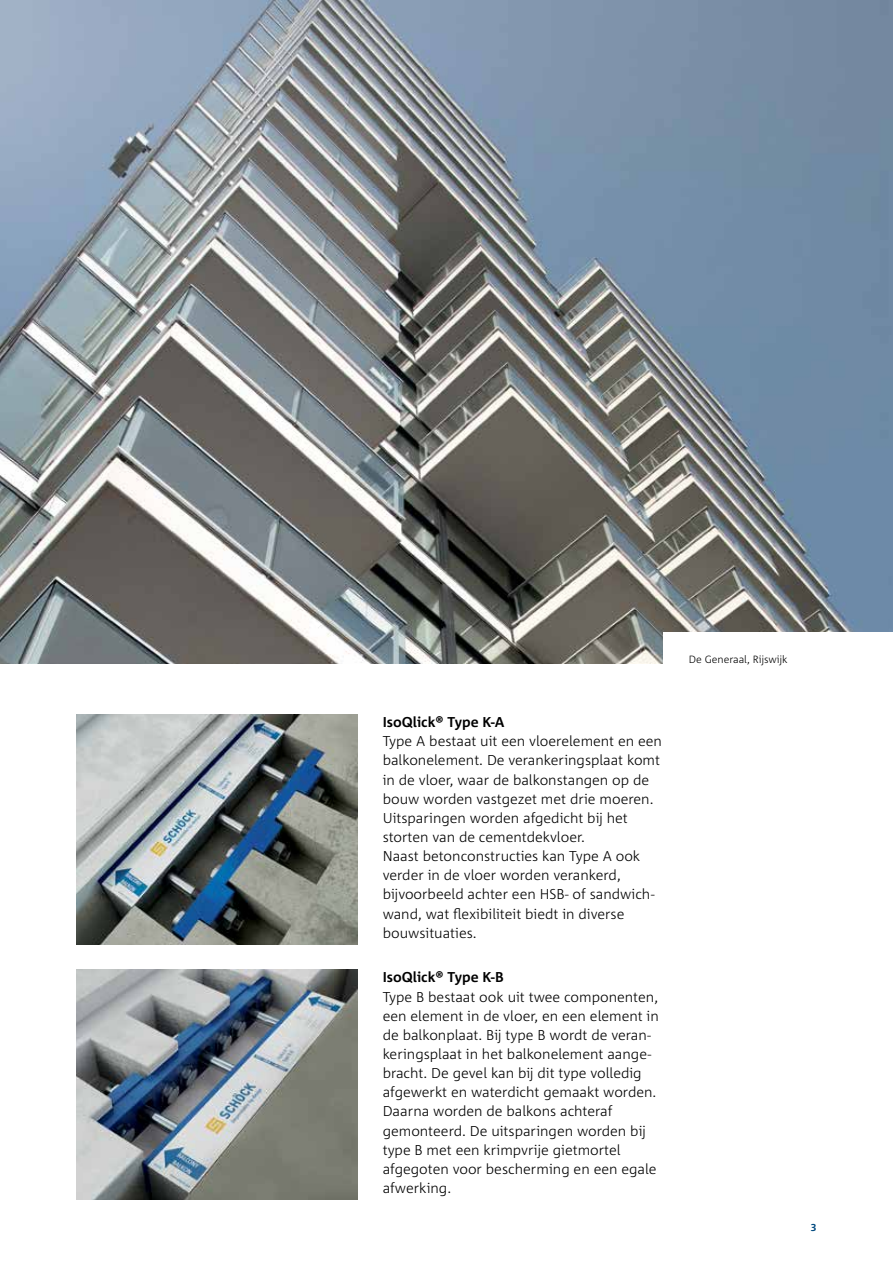
<style>
.page{position:relative;width:893px;height:1263px;background:#fff}
.page>*{position:absolute;margin:0;border:0;box-sizing:border-box;transform-origin:0 0}
.t1{font:300 14.25px/19.2px "Corpid Schoeck";color:#000}
.t2{font:700 14.25px "Corpid Schoeck";color:#000}
.t3{font:300 10.5px "Corpid Schoeck";color:#000}
.t4{font:700 10.5px "Corpid Schoeck";color:#004a80}
</style>
<div class="page">
<img style="left:0;top:0;width:893px;height:663px">
<div style="left:663px;top:632px;width:230px;height:77px;background:#fff"></div>
<img style="left:77px;top:714px;width:280px;height:230px">
<img style="left:77px;top:969px;width:280px;height:230px">
<p class="t2" style="left:383px;top:713px;width:123px">IsoQlick® Type K-A</p>
<p class="t1" style="left:383px;top:732px;width:281px">Type A bestaat uit een vloerelement en een balkonelement. De verankeringsplaat komt in de vloer, waar de balkonstangen op de bouw worden vastgezet met drie moeren.<br>Uitsparingen worden afgedicht bij het storten van de cementdekvloer.<br>Naast betonconstructies kan Type A ook verder in de vloer worden verankerd, bijvoorbeeld achter een HSB- of sandwich&shy;wand, wat flexibiliteit biedt in diverse bouwsituaties.</p>
<p class="t2" style="left:383px;top:968px;width:123px">IsoQlick® Type K-B</p>
<p class="t1" style="left:383px;top:987px;width:278px">Type B bestaat ook uit twee componenten, een element in de vloer, en een element in de balkonplaat. Bij type B wordt de veran&shy;keringsplaat in het balkonelement aange&shy;bracht. De gevel kan bij dit type volledig afgewerkt en waterdicht gemaakt worden.<br>Daarna worden de balkons achteraf gemonteerd. De uitsparingen worden bij type B met een krimpvrije gietmortel afgegoten voor bescherming en een egale afwerking.</p>
<p class="t3" style="left:689px;top:653px;width:100px">De Generaal, Rijswijk</p>
<p class="t4" style="left:811px;top:1221px;width:7px">3</p>
</div>
